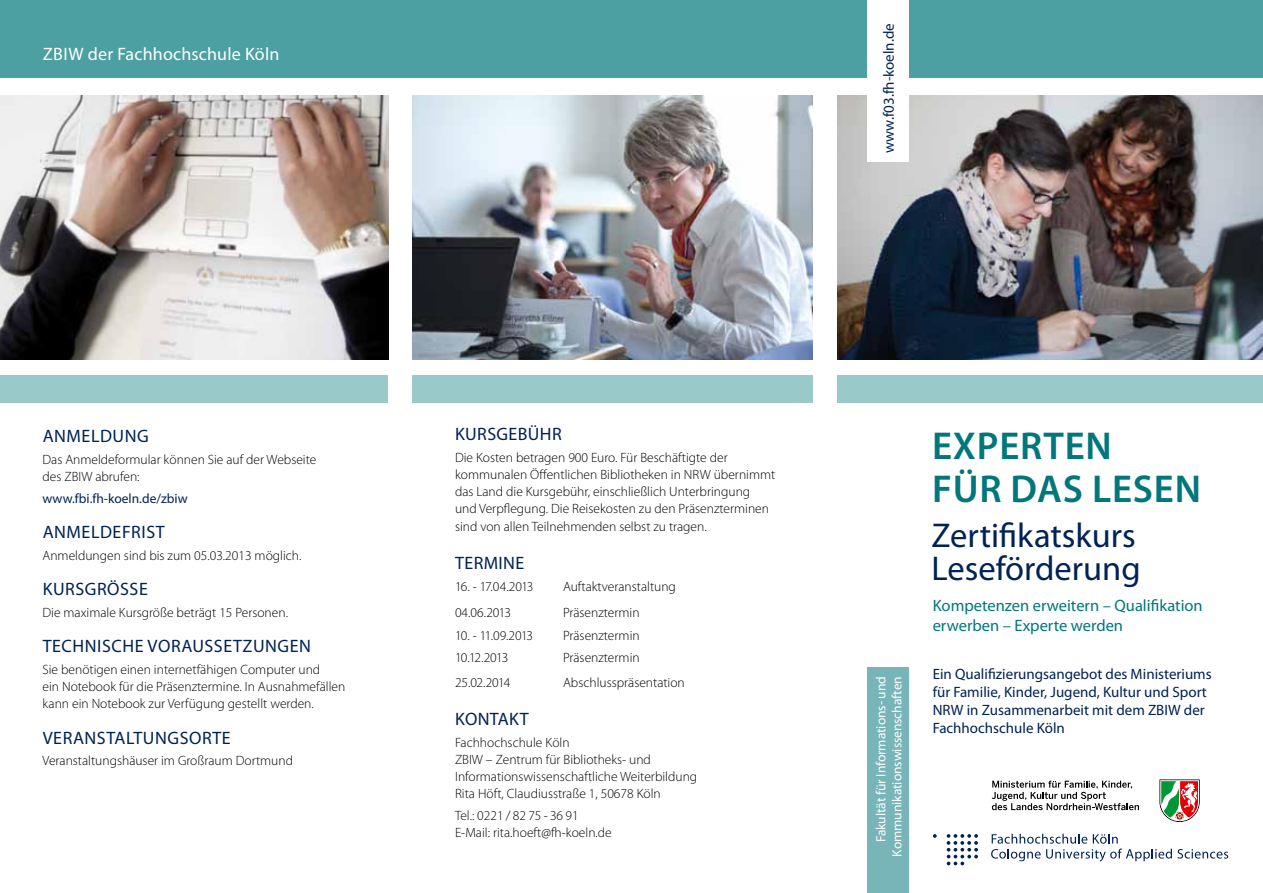
<style>
.page{position:relative;width:1263px;height:893px;background:#fff}
.page>*{position:absolute;margin:0;border:0;box-sizing:border-box;transform-origin:0 0}
.t1{font:600 39px/43.5px "Myriad Pro";letter-spacing:.02em;color:#00777a}
.t2{font:34.5px/33px "Myriad Pro";color:#025}
.t3{font:18px "Myriad Pro";letter-spacing:.03em;color:#025}
.t4{font:18px "Myriad Pro";letter-spacing:.01em;color:#fff}
.t5{font:16.5px/19.8px "Myriad Pro";color:#00777a}
.t6{font:15px/18px "Myriad Pro";color:#025}
.t7{font:300 13.5px/17.2px "Myriad Pro";color:#000}
.t8{font:13.5px/16.2px "Myriad Pro";letter-spacing:-.005em;color:#fff;text-align:right}
.t9{font:300 13.5px "Myriad Pro";letter-spacing:-.05em;color:#000}
.t10{font:13.5px "Myriad Pro";color:#025}
</style>
<div class="page">
<div style="left:838px;top:376px;width:425px;height:27px;background:#9ac9ca"></div>
<img style="left:0;top:95px;width:388px;height:265px">
<svg style="left:991px;top:834px;width:237px;height:27px"></svg>
<svg style="left:933px;top:834px;width:4px;height:4px"></svg>
<svg style="left:947px;top:834px;width:31px;height:31px"></svg>
<div style="left:867px;top:668px;width:42px;height:225px;background:#78b5b9"></div>
<img style="left:838px;top:95px;width:425px;height:265px">
<img style="left:412px;top:95px;width:401px;height:265px">
<div style="left:0;top:0;width:1263px;height:79px;background:#4da0a2"></div>
<div style="left:0;top:376px;width:388px;height:27px;background:#9ac9ca"></div>
<div style="left:412px;top:376px;width:401px;height:27px;background:#9ac9ca"></div>
<div style="left:867px;top:0;width:42px;height:162px;background:#fff"></div>
<svg style="left:992px;top:781px;width:147px;height:29px"></svg>
<svg style="left:1159px;top:779px;width:41px;height:43px"></svg>
<h3 class="t4" style="left:43px;top:43px;width:238px">ZBIW der Fachhochschule Köln</h3>
<h3 class="t3" style="left:43px;top:425px;width:108px">Anmeldung</h3>
<p class="t7" style="left:43px;top:451px;width:275px">Das Anmeldeformular können Sie auf der Webseite des ZBIW abrufen:</p>
<p class="t10" style="left:43px;top:490px;width:147px">www.fbi.fh-koeln.de/zbiw</p>
<h3 class="t3" style="left:43px;top:521px;width:124px">Anmeldefrist</h3>
<p class="t7" style="left:43px;top:547px;width:260px">Anmeldungen sind bis zum 05.03.2013 möglich.</p>
<h3 class="t3" style="left:43px;top:578px;width:107px">Kursgrösse</h3>
<p class="t7" style="left:43px;top:604px;width:247px">Die maximale Kursgröße beträgt 15 Personen.</p>
<h3 class="t3" style="left:43px;top:635px;width:270px">Technische Voraussetzungen</h3>
<p class="t7" style="left:43px;top:661px;width:304px">Sie benötigen einen internetfähigen Computer und<br>ein Notebook für die Präsenztermine. In Ausnahmefällen kann ein Notebook zur Verfügung gestellt werden.</p>
<h3 class="t3" style="left:43px;top:727px;width:190px">Veranstaltungsorte</h3>
<p class="t7" style="left:43px;top:752px;width:252px">Veranstaltungshäuser im Großraum Dortmund</p>
<p class="t6" style="left:880px;top:153px;width:131px;rotate:-90deg">www.f03.fh-koeln.de</p>
<h3 class="t3" style="left:455px;top:423px;width:108px">Kursgebühr</h3>
<p class="t7" style="left:455px;top:449px;width:322px">Die Kosten betragen 900 Euro. Für Beschäftigte der kommunalen Öffentlichen Bibliotheken in NRW übernimmt das Land die Kursgebühr, einschließlich Unterbringung und Verpflegung. Die Reisekosten zu den Präsenzterminen sind von allen Teilnehmenden selbst zu tragen.</p>
<h3 class="t3" style="left:455px;top:551px;width:71px">Termine</h3>
<p class="t9" style="left:455px;top:579px;width:80px">16. - 17.04.2013</p>
<p class="t7" style="left:563px;top:578px;width:114px">Auftaktveranstaltung</p>
<p class="t7" style="left:455px;top:604px;width:58px">04.06.2013</p>
<p class="t7" style="left:563px;top:604px;width:78px">Präsenztermin</p>
<p class="t9" style="left:455px;top:628px;width:80px">10. - 11.09.2013</p>
<p class="t7" style="left:563px;top:627px;width:78px">Präsenztermin</p>
<p class="t7" style="left:455px;top:649px;width:55px">10.12.2013</p>
<p class="t7" style="left:563px;top:649px;width:78px">Präsenztermin</p>
<p class="t7" style="left:455px;top:674px;width:57px">25.02.2014</p>
<p class="t7" style="left:563px;top:674px;width:123px">Abschlusspräsentation</p>
<h3 class="t3" style="left:455px;top:708px;width:75px">kontakt</h3>
<p class="t7" style="left:455px;top:734px;width:244px">Fachhochschule Köln<br>ZBIW – Zentrum für Bibliotheks- und Informationswissenschaftliche Weiterbildung Rita Höft, Claudiusstraße 1, 50678 Köln</p>
<p class="t7" style="left:455px;top:807px;width:158px">Tel.: 0221 / 82 75 - 36 91<br>E-Mail: rita.hoeft@fh-koeln.de</p>
<p class="t8" style="left:872px;top:857px;width:182px;rotate:-90deg">Fakultät für Informations- und<br>Kommunikationswissenschaften</p>
<h1 class="t1" style="left:932px;top:423px;width:271px">EXPERTEN<br>FÜR DAS LESEN</h1>
<h2 class="t2" style="left:932px;top:519px;width:211px">Zertifikatskurs<br>Leseförderung</h2>
<p class="t5" style="left:933px;top:596px;width:272px">Kompetenzen erweitern – Qualifikation erwerben – Experte werden</p>
<p class="t6" style="left:933px;top:665px;width:280px">Ein Qualifizierungsangebot des Ministeriums für Familie, Kinder, Jugend, Kultur und Sport NRW in Zusammenarbeit mit dem ZBIW der Fachhochschule Köln</p>
</div>
